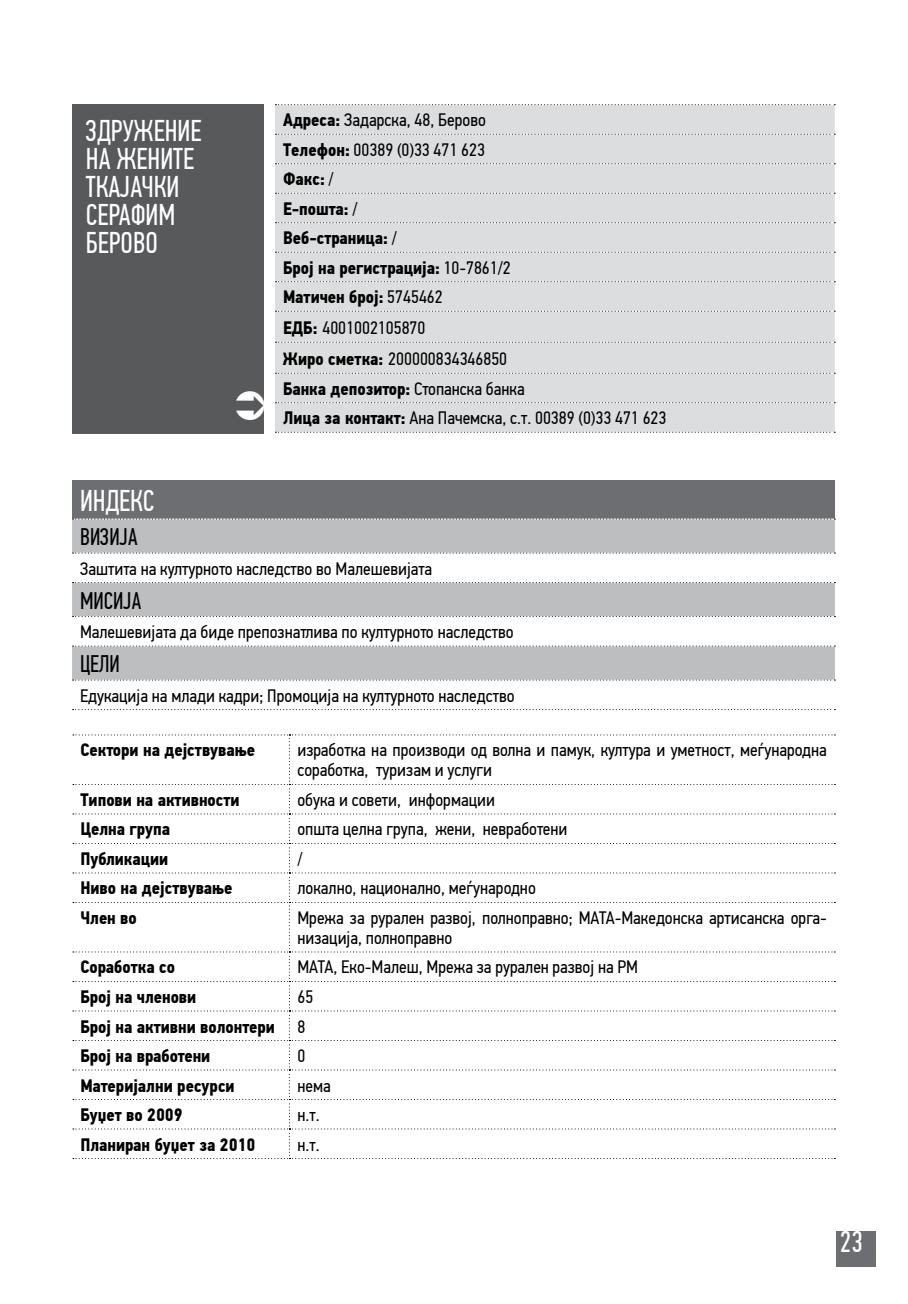
<style>
.page{position:relative;width:908px;height:1304px;background:#fff}
.page>*{position:absolute;margin:0;border:0;box-sizing:border-box;transform-origin:0 0}
.t1{font:30px/28px "PF Din Text Comp Pro";color:#fff}
.t2{font:24px "PF Din Text Comp Pro";color:#000}
.t3{font:18px/29.8px "PF Din Text Cond Pro";color:#000}
.t4{font:700 18px "PF Din Text Cond Pro";color:#000}
.s1{font-weight:700}
</style>
<div class="page">
<div style="left:835px;top:1232px;width:40px;height:35px;background:#6d6e71"></div>
<div style="left:275px;top:105px;width:559px;height:327px;background:#dcddde"></div>
<svg style="left:275px;top:163px;width:559px;height:1px"></svg>
<svg style="left:275px;top:193px;width:559px;height:1px"></svg>
<svg style="left:275px;top:222px;width:559px;height:1px"></svg>
<svg style="left:275px;top:252px;width:559px;height:1px"></svg>
<svg style="left:275px;top:281px;width:559px;height:1px"></svg>
<svg style="left:275px;top:311px;width:559px;height:1px"></svg>
<svg style="left:275px;top:342px;width:559px;height:1px"></svg>
<svg style="left:275px;top:373px;width:559px;height:1px"></svg>
<svg style="left:275px;top:402px;width:559px;height:1px"></svg>
<svg style="left:275px;top:432px;width:559px;height:1px"></svg>
<svg style="left:275px;top:104px;width:559px;height:1px"></svg>
<svg style="left:275px;top:134px;width:559px;height:1px"></svg>
<div style="left:72px;top:481px;width:762px;height:38px;background:#6d6e71"></div>
<svg style="left:72px;top:520px;width:762px;height:160px;fill:#bcbec0"></svg>
<svg style="left:72px;top:519px;width:763px;height:1px"></svg>
<svg style="left:72px;top:553px;width:763px;height:1px"></svg>
<svg style="left:72px;top:582px;width:763px;height:1px"></svg>
<svg style="left:72px;top:616px;width:763px;height:1px"></svg>
<svg style="left:72px;top:646px;width:763px;height:1px"></svg>
<svg style="left:72px;top:680px;width:763px;height:1px"></svg>
<svg style="left:72px;top:709px;width:763px;height:1px"></svg>
<div style="left:72px;top:104px;width:192px;height:330px;background:#58595b"></div>
<svg style="left:73px;top:734px;width:762px;height:425px"></svg>
<h1 class="t1" style="left:86px;top:117px;width:81px">Здружение на жените ткаја</h1>
<h1 class="t1" style="left:86px;top:173px;width:91px;text-indent:56px">чки<br>Серафим<br>Берово</h1>
<p class="t3" style="left:283px;top:105px;width:385px"><span class="s1">Адреса:</span> Задарска, 48, Берово<br><span class="s1">Телефон:</span> 00389 (0)33 471 623<br><span class="s1">Факс:</span> /<br><span class="s1">Е-пошта:</span> /<br><span class="s1">Веб-страница:</span> /<br><span class="s1">Број на регистрација:</span> 10-7861/2<br><span class="s1">Матичен број:</span> 5745462<br><span class="s1">ЕДБ:</span> 4001002105870<br><span class="s1">Жиро сметка:</span> 200000834346850<br><span class="s1">Банка депозитор:</span> Стопанска банка<br><span class="s1">Лица за контакт:</span> Ана Пачемска, с.т. 00389 (0)33 471 623</p>
<h1 class="t1" style="left:80px;top:487px;width:52px">Индекс</h1>
<h2 class="t2" style="left:80px;top:523px;width:21px">Визија</h2>
<p class="t3" style="left:80px;top:554px;width:353px">Заштита на културното наследство во Малешевијата</p>
<h2 class="t2" style="left:80px;top:587px;width:11px">Мисија</h2>
<p class="t3" style="left:80px;top:617px;width:435px">Малешевијата да биде препознатлива по културното наследство</p>
<h2 class="t2" style="left:80px;top:650px;width:21px">Цели</h2>
<p class="t3" style="left:80px;top:681px;width:436px">Едукација на млади кадри; Промоција на културното наследство</p>
<p class="t4" style="left:80px;top:739px;width:176px">Сектори на дејствување</p>
<p class="t3" style="left:297px;top:740px;width:530px;line-height:20px">изработка на производи од волна и памук, култура и уметност, меѓународна соработка, туризам и услуги</p>
<p class="t4" style="left:80px;top:789px;width:161px">Типови на активности</p>
<p class="t3" style="left:297px;top:785px;width:199px">обука и совети, информации</p>
<p class="t4" style="left:80px;top:818px;width:91px">Целна група</p>
<p class="t3" style="left:297px;top:814px;width:271px">општа целна група, жени, невработени</p>
<p class="t4" style="left:80px;top:848px;width:89px">Публикации</p>
<p class="t3" style="left:297px;top:844px;width:7px">/</p>
<p class="t4" style="left:80px;top:877px;width:154px">Ниво на дејствување</p>
<p class="t3" style="left:297px;top:873px;width:240px">локално, национално, меѓународно</p>
<p class="t4" style="left:80px;top:907px;width:58px">Член во</p>
<p class="t3" style="left:297px;top:908px;width:529px;line-height:20px">Мрежа за рурален развој, полноправно; МАТА-Македонска артисанска орга&shy;низација, полноправно</p>
<p class="t4" style="left:80px;top:956px;width:96px">Соработка со</p>
<p class="t3" style="left:297px;top:952px;width:342px">МАТА, Еко-Малеш, Мрежа за рурален развој на РМ</p>
<p class="t4" style="left:80px;top:986px;width:117px">Број на членови</p>
<p class="t3" style="left:297px;top:982px;width:17px">65</p>
<p class="t4" style="left:80px;top:1015px;width:196px">Број на активни волонтери</p>
<p class="t3" style="left:297px;top:1011px;width:9px">8</p>
<p class="t4" style="left:80px;top:1045px;width:131px">Број на вработени</p>
<p class="t3" style="left:297px;top:1041px;width:9px">0</p>
<p class="t4" style="left:80px;top:1074px;width:156px">Материјални ресурси</p>
<p class="t3" style="left:297px;top:1070px;width:35px">нема</p>
<p class="t4" style="left:80px;top:1104px;width:104px">Буџет во 2009</p>
<p class="t3" style="left:297px;top:1100px;width:24px">н.т.</p>
<p class="t4" style="left:80px;top:1133px;width:176px">Планиран буџет за 2010</p>
<p class="t3" style="left:297px;top:1129px;width:24px">н.т.</p>
<h1 class="t1" style="left:839px;top:1228px;width:24px">23</h1>
</div>
